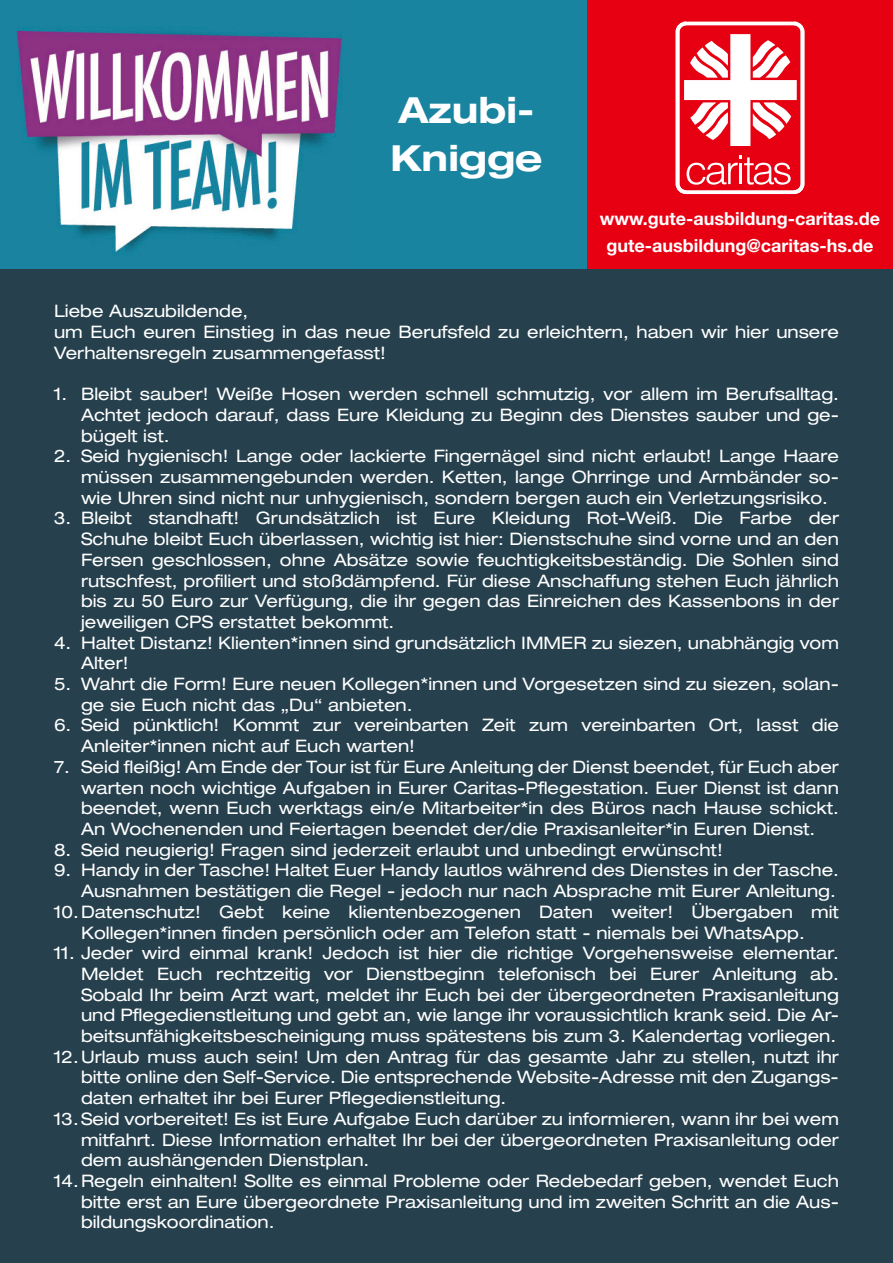
<style>
.page{position:relative;width:893px;height:1263px;background:#fff}
.page>*{position:absolute;margin:0;border:0;box-sizing:border-box;transform-origin:0 0}
.t1{font:700 expanded 36px/48px "Helvetica Neue LT Std";color:#fff}
.t2{font:700 18px/27px "Helvetica Neue LT Std";color:#fff;text-align:center}
.t3{font:expanded 17.25px/20.7px "Helvetica Neue LT Std";color:#fff}
</style>
<div class="page">
<div style="left:0;top:234px;width:893px;height:1029px;background:#26404d"></div>
<div style="left:0;top:0;width:587px;height:269px;background:#1984a0"></div>
<img style="left:16px;top:26px;width:327px;height:230px">
<div style="left:587px;top:0;width:306px;height:269px;background:#e60012"></div>
<svg style="left:684px;top:34px;width:113px;height:112px"></svg>
<svg style="left:687px;top:155px;width:104px;height:30px"></svg>
<div style="left:676px;top:22px;width:128px;height:172px;border:4px solid #fff;border-radius:9px"></div>
<h1 class="t1" style="left:390px;top:85px;width:153px">Azubi-<br>Knigge</h1>
<p class="t2" style="left:600px;top:205px;width:282px">www.gute-ausbildung-caritas.de gute-ausbildung@caritas-hs.de</p>
<p class="t3" style="left:54px;top:301px;width:786px">Liebe Auszubildende,<br>um Euch euren Einstieg in das neue Berufsfeld zu erleichtern, haben wir hier unsere<br>Verhaltensregeln zusammengefasst!</p>
<p class="t3" style="left:81px;top:383px;width:759px;text-align:justify;text-indent:-27px">1. Bleibt sauber! Weiße Hosen werden schnell schmutzig, vor allem im Berufsalltag.<br>Achtet jedoch darauf, dass Eure Kleidung zu Beginn des Dienstes sauber und ge&shy;bügelt ist.</p>
<p class="t3" style="left:81px;top:446px;width:759px;text-align:justify;text-indent:-27px">2. Seid hygienisch! Lange oder lackierte Fingernägel sind nicht erlaubt! Lange Haare müssen zusammengebunden werden. Ketten, lange Ohrringe und Armbänder so&shy;wie Uhren sind nicht nur unhygienisch, sondern bergen auch ein Verletzungsrisiko.</p>
<p class="t3" style="left:81px;top:508px;width:759px;text-align:justify;text-indent:-27px">3. Bleibt standhaft! Grundsätzlich ist Eure Kleidung Rot-Weiß. Die Farbe der Schuhe bleibt Euch überlassen, wichtig ist hier: Dienstschuhe sind vorne und an den Fersen geschlossen, ohne Absätze sowie feuchtigkeitsbeständig. Die Sohlen sind rutschfest, profiliert und stoßdämpfend. Für diese Anschaffung stehen Euch jährlich bis zu 50 Euro zur Verfügung, die ihr gegen das Einreichen des Kassenbons in der jeweiligen CPS erstattet bekommt.</p>
<p class="t3" style="left:81px;top:632px;width:759px;text-indent:-27px">4. Haltet Distanz! Klienten*innen sind grundsätzlich IMMER zu siezen, unabhängig vom<br>Alter!</p>
<p class="t3" style="left:81px;top:673px;width:759px;text-indent:-27px">5. Wahrt die Form! Eure neuen Kollegen*innen und Vorgesetzen sind zu siezen, solan&shy;ge sie Euch nicht das „Du“ anbieten.</p>
<p class="t3" style="left:81px;top:715px;width:759px;text-indent:-27px">6. Seid pünktlich! Kommt zur vereinbarten Zeit zum vereinbarten Ort, lasst die<br>Anleiter*innen nicht auf Euch warten!</p>
<p class="t3" style="left:81px;top:756px;width:759px;text-align:justify;text-indent:-27px">7. Seid fleißig! Am Ende der Tour ist für Eure Anleitung der Dienst beendet, für Euch aber warten noch wichtige Aufgaben in Eurer Caritas-Pflegestation. Euer Dienst ist dann beendet, wenn Euch werktags ein/e Mitarbeiter*in des Büros nach Hause schickt.<br>An Wochenenden und Feiertagen beendet der/die Praxisanleiter*in Euren Dienst.</p>
<p class="t3" style="left:54px;top:839px;width:670px">8. Seid neugierig! Fragen sind jederzeit erlaubt und unbedingt erwünscht!</p>
<p class="t3" style="left:54px;top:860px;width:786px">9. Handy in der Tasche! Haltet Euer Handy lautlos während des Dienstes in der Tasche.</p>
<p class="t3" style="left:81px;top:880px;width:756px">Ausnahmen bestätigen die Regel - jedoch nur nach Absprache mit Eurer Anleitung.</p>
<p class="t3" style="left:54px;top:901px;width:786px">10.Datenschutz! Gebt keine klientenbezogenen Daten weiter! Übergaben mit</p>
<p class="t3" style="left:81px;top:922px;width:725px">Kollegen*innen finden persönlich oder am Telefon statt - niemals bei WhatsApp.</p>
<p class="t3" style="left:54px;top:942px;width:786px">11. Jeder wird einmal krank! Jedoch ist hier die richtige Vorgehensweise elementar.</p>
<p class="t3" style="left:81px;top:963px;width:759px">Meldet Euch rechtzeitig vor Dienstbeginn telefonisch bei Eurer Anleitung ab.</p>
<p class="t3" style="left:81px;top:984px;width:759px">Sobald Ihr beim Arzt wart, meldet ihr Euch bei der übergeordneten Praxisanleitung</p>
<p class="t3" style="left:81px;top:1004px;width:759px">und Pflegedienstleitung und gebt an, wie lange ihr voraussichtlich krank seid. Die Ar-</p>
<p class="t3" style="left:81px;top:1025px;width:757px">beitsunfähigkeitsbescheinigung muss spätestens bis zum 3. Kalendertag vorliegen.</p>
<p class="t3" style="left:54px;top:1046px;width:786px">12.Urlaub muss auch sein! Um den Antrag für das gesamte Jahr zu stellen, nutzt ihr</p>
<p class="t3" style="left:81px;top:1067px;width:759px">bitte online den Self-Service. Die entsprechende Website-Adresse mit den Zugangs-</p>
<p class="t3" style="left:81px;top:1087px;width:427px">daten erhaltet ihr bei Eurer Pflegedienstleitung.</p>
<p class="t3" style="left:54px;top:1108px;width:786px">13.Seid vorbereitet! Es ist Eure Aufgabe Euch darüber zu informieren, wann ihr bei wem</p>
<p class="t3" style="left:81px;top:1129px;width:759px">mitfahrt. Diese Information erhaltet Ihr bei der übergeordneten Praxisanleitung oder</p>
<p class="t3" style="left:81px;top:1149px;width:290px">dem aushängenden Dienstplan.</p>
<p class="t3" style="left:54px;top:1170px;width:786px">14.Regeln einhalten! Sollte es einmal Probleme oder Redebedarf geben, wendet Euch</p>
<p class="t3" style="left:81px;top:1191px;width:759px">bitte erst an Eure übergeordnete Praxisanleitung und im zweiten Schritt an die Aus-</p>
<p class="t3" style="left:81px;top:1211px;width:195px">bildungskoordination.</p>
</div>
